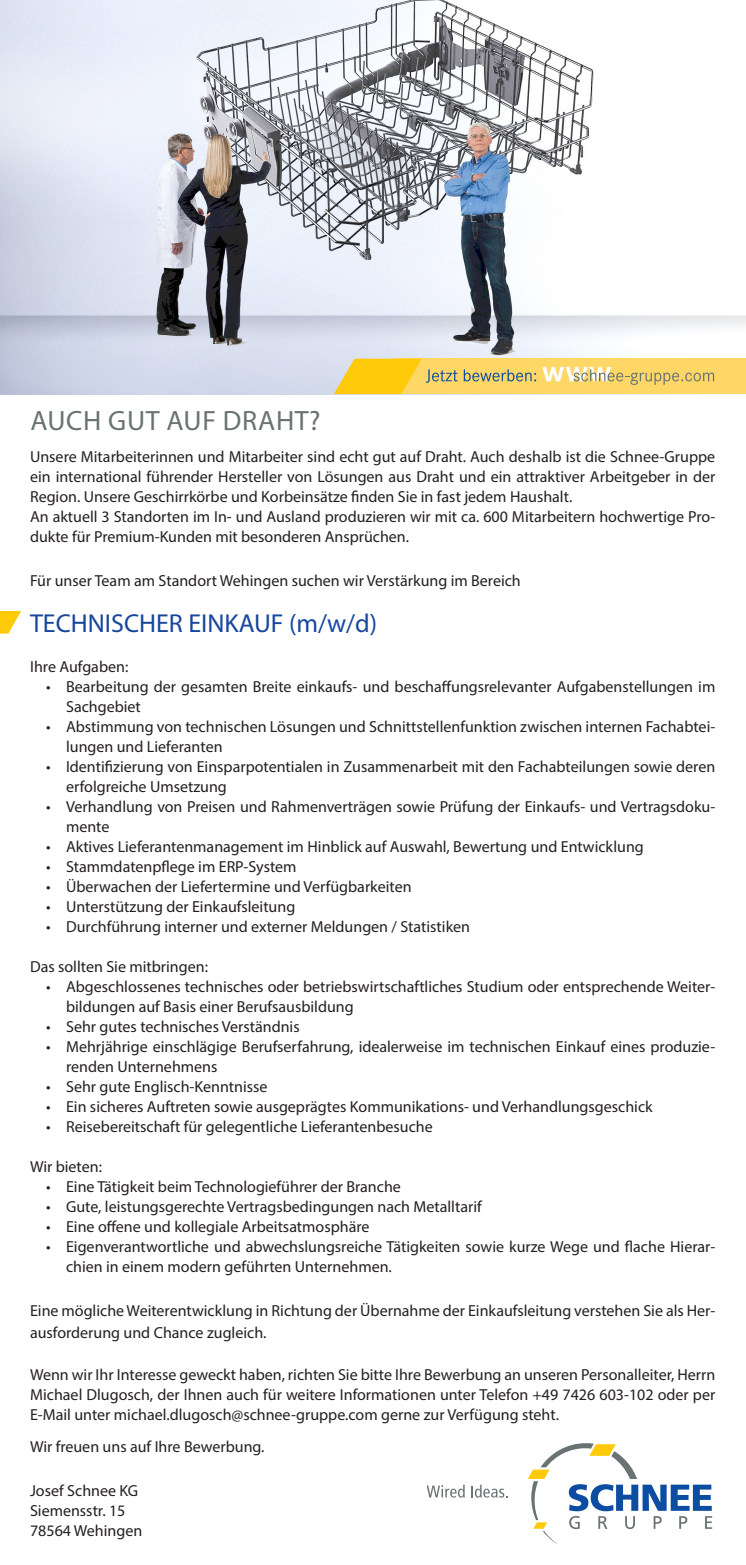
<style>
.page{position:relative;width:746px;height:1565px;background:#fff}
.page>*{position:absolute;margin:0;border:0;box-sizing:border-box;transform-origin:0 0}
.SCHNEE_CorporateS{font:28px "Myriad Pro";letter-spacing:.025em;color:#697374}
.SCHNEE_CorporateS-2{font:26px "Myriad Pro";color:#18469d}
.SCHNEE_CorporateS-3{font:16px/20px "Myriad Pro";color:#231f20}
</style>
<div class="page">
<img style="left:0;top:0;width:746px;height:394px">
<svg style="left:0;top:611px;width:21px;height:23px"></svg>
<svg style="left:527px;top:1443px;width:185px;height:100px"></svg>
<svg style="left:426px;top:1484px;width:38px;height:13px"></svg>
<svg style="left:471px;top:1484px;width:36px;height:13px"></svg>
<div style="left:394px;top:359px;width:352px;height:35px;background:#fed767"></div>
<svg style="left:542px;top:367px;width:172px;height:18px"></svg>
<svg style="left:334px;top:359px;width:123px;height:35px"></svg>
<svg style="left:463px;top:369px;width:73px;height:12px"></svg>
<p class="SCHNEE_CorporateS" style="left:30px;top:403px;width:292px">AUCH GUT AUF DRAHT?</p>
<p class="SCHNEE_CorporateS-3" style="left:30px;top:446px;width:686px;text-align:justify">Unsere Mitarbeiterinnen und Mitarbeiter sind echt gut auf Draht. Auch deshalb ist die Schnee-Gruppe ein international führender Hersteller von Lösungen aus Draht und ein attraktiver Arbeitgeber in der Region. Unsere Geschirrkörbe und Korbeinsätze finden Sie in fast jedem Haushalt.</p>
<p class="SCHNEE_CorporateS-3" style="left:30px;top:506px;width:686px">An aktuell 3 Standorten im In- und Ausland produzieren wir mit ca. 600 Mitarbeitern hochwertige Pro&shy;dukte für Premium-Kunden mit besonderen Ansprüchen.</p>
<p class="SCHNEE_CorporateS-3" style="left:30px;top:570px;width:492px">Für unser Team am Standort Wehingen suchen wir Verstärkung im Bereich</p>
<p class="SCHNEE_CorporateS-2" style="left:30px;top:607px;width:348px">TECHNISCHER EINKAUF (m/w/d)</p>
<p class="SCHNEE_CorporateS-3" style="left:30px;top:656px;width:100px">Ihre Aufgaben:</p>
<p class="SCHNEE_CorporateS-3" style="left:66px;top:676px;width:650px;text-indent:-20px">• Bearbeitung der gesamten Breite einkaufs- und beschaffungsrelevanter Aufgabenstellungen im<br>Sachgebiet</p>
<p class="SCHNEE_CorporateS-3" style="left:66px;top:716px;width:650px;text-indent:-20px">• Abstimmung von technischen Lösungen und Schnittstellenfunktion zwischen internen Fachabtei&shy;lungen und Lieferanten</p>
<p class="SCHNEE_CorporateS-3" style="left:66px;top:756px;width:650px;text-indent:-20px">• Identifizierung von Einsparpotentialen in Zusammenarbeit mit den Fachabteilungen sowie deren erfolgreiche Umsetzung</p>
<p class="SCHNEE_CorporateS-3" style="left:66px;top:796px;width:650px;text-indent:-20px">• Verhandlung von Preisen und Rahmenverträgen sowie Prüfung der Einkaufs- und Vertragsdoku&shy;mente</p>
<p class="SCHNEE_CorporateS-3" style="left:46px;top:836px;width:599px">• Aktives Lieferantenmanagement im Hinblick auf Auswahl, Bewertung und Entwicklung</p>
<p class="SCHNEE_CorporateS-3" style="left:46px;top:856px;width:252px">• Stammdatenpflege im ERP-System</p>
<p class="SCHNEE_CorporateS-3" style="left:46px;top:876px;width:367px">• Überwachen der Liefertermine und Verfügbarkeiten</p>
<p class="SCHNEE_CorporateS-3" style="left:46px;top:896px;width:251px">• Unterstützung der Einkaufsleitung</p>
<p class="SCHNEE_CorporateS-3" style="left:46px;top:916px;width:425px">• Durchführung interner und externer Meldungen / Statistiken</p>
<p class="SCHNEE_CorporateS-3" style="left:30px;top:956px;width:179px">Das sollten Sie mitbringen:</p>
<p class="SCHNEE_CorporateS-3" style="left:66px;top:976px;width:650px;text-indent:-20px">• Abgeschlossenes technisches oder betriebswirtschaftliches Studium oder entsprechende Weiter&shy;bildungen auf Basis einer Berufsausbildung</p>
<p class="SCHNEE_CorporateS-3" style="left:46px;top:1016px;width:255px">• Sehr gutes technisches Verständnis</p>
<p class="SCHNEE_CorporateS-3" style="left:66px;top:1036px;width:650px;text-indent:-20px">• Mehrjährige einschlägige Berufserfahrung, idealerweise im technischen Einkauf eines produzie&shy;renden Unternehmens</p>
<p class="SCHNEE_CorporateS-3" style="left:46px;top:1076px;width:223px">• Sehr gute Englisch-Kenntnisse</p>
<p class="SCHNEE_CorporateS-3" style="left:46px;top:1096px;width:608px">• Ein sicheres Auftreten sowie ausgeprägtes Kommunikations- und Verhandlungsgeschick</p>
<p class="SCHNEE_CorporateS-3" style="left:46px;top:1116px;width:388px">• Reisebereitschaft für gelegentliche Lieferantenbesuche</p>
<p class="SCHNEE_CorporateS-3" style="left:30px;top:1156px;width:73px">Wir bieten:</p>
<p class="SCHNEE_CorporateS-3" style="left:46px;top:1176px;width:356px">• Eine Tätigkeit beim Technologieführer der Branche</p>
<p class="SCHNEE_CorporateS-3" style="left:46px;top:1196px;width:437px">• Gute, leistungsgerechte Vertragsbedingungen nach Metalltarif</p>
<p class="SCHNEE_CorporateS-3" style="left:46px;top:1216px;width:325px">• Eine offene und kollegiale Arbeitsatmosphäre</p>
<p class="SCHNEE_CorporateS-3" style="left:66px;top:1236px;width:650px;text-indent:-20px">• Eigenverantwortliche und abwechslungsreiche Tätigkeiten sowie kurze Wege und flache Hierar&shy;chien in einem modern geführten Unternehmen.</p>
<p class="SCHNEE_CorporateS-3" style="left:30px;top:1299px;width:686px;line-height:22px">Eine mögliche Weiterentwicklung in Richtung der Übernahme der Einkaufsleitung verstehen Sie als Her&shy;ausforderung und Chance zugleich.</p>
<p class="SCHNEE_CorporateS-3" style="left:30px;top:1364px;width:686px;text-align:justify">Wenn wir Ihr Interesse geweckt haben, richten Sie bitte Ihre Bewerbung an unseren Personalleiter, Herrn Michael Dlugosch, der Ihnen auch für weitere Informationen unter Telefon +49 7426 603-102 oder per E-Mail unter michael.dlugosch@schnee-gruppe.com gerne zur Verfügung steht.</p>
<p class="SCHNEE_CorporateS-3" style="left:30px;top:1436px;width:236px">Wir freuen uns auf Ihre Bewerbung.</p>
<p class="SCHNEE_CorporateS-3" style="left:30px;top:1480px;width:110px">Josef Schnee KG</p>
<p class="SCHNEE_CorporateS-3" style="left:30px;top:1500px;width:97px">Siemensstr. 15</p>
<p class="SCHNEE_CorporateS-3" style="left:30px;top:1520px;width:114px">78564 Wehingen</p>
</div>
